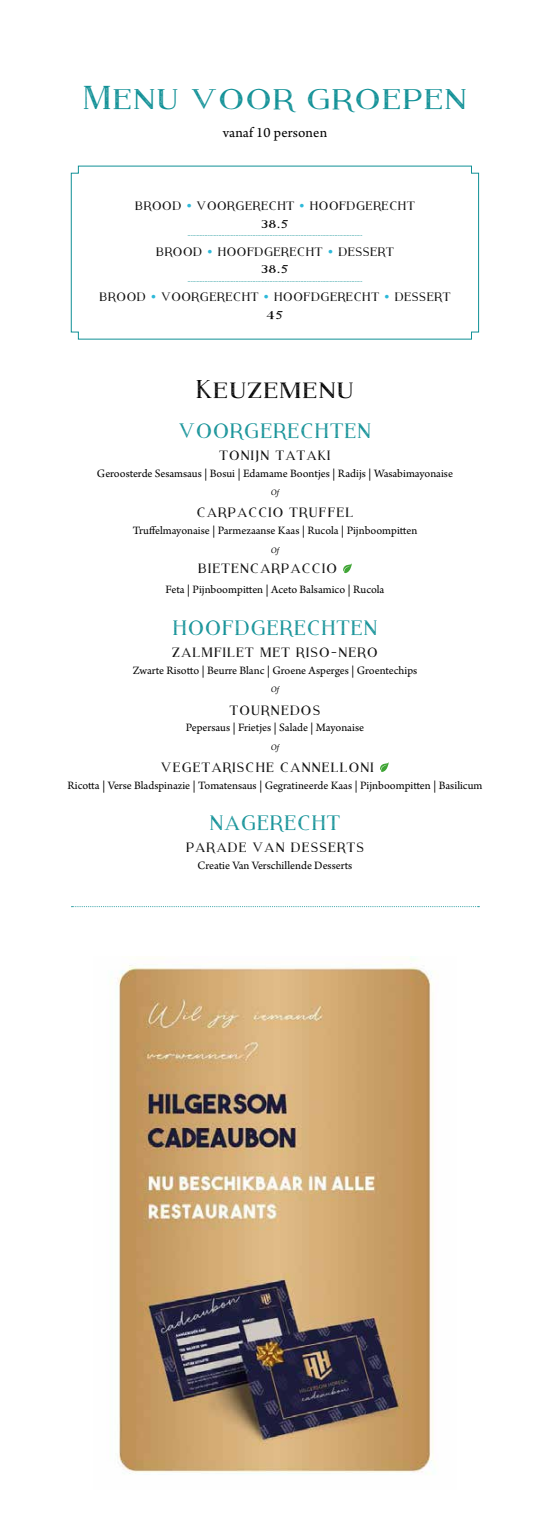
<style>
.page{position:relative;width:550px;height:1524px;background:#fff}
.page>*{position:absolute;margin:0;border:0;box-sizing:border-box;transform-origin:0 0}
.t1{font:33.75px "Modern Serif Eroded";letter-spacing:.05em;color:#109096}
.t2{font:26.25px "Modern Serif Eroded";letter-spacing:.05em;color:#000}
.t3{font:21.25px "Modern Serif Eroded";letter-spacing:.06em;color:#109096}
.t4{font:15px "Arno Pro";letter-spacing:.005em;color:#000}
.t5{font:13.75px "Modern Serif Eroded";letter-spacing:.09em;color:#000}
.t6{font:12.5px/17.5px "Modern Serif Eroded";letter-spacing:.05em;color:#000;text-align:center}
.t7{font:11.88px "Arno Pro";letter-spacing:-.005em;color:#000}
.t8{font:italic 8.75px "Arno Pro";letter-spacing:.01em;color:#000}
.t9{font:700 5px "Neutra Text";color:#109096}
.s1{color:#2db9d9}
</style>
<div class="page">
<svg style="left:343px;top:564px;width:8px;height:9px"></svg>
<svg style="left:380px;top:763px;width:8px;height:9px"></svg>
<svg style="left:71px;top:906px;width:408px;height:1px"></svg>
<svg style="left:71px;top:165px;width:408px;height:175px"></svg>
<img style="left:117px;top:956px;width:318px;height:518px">
<h1 class="t1" style="left:83px;top:81px;width:384px">Menu voor groepen</h1>
<p class="t4" style="left:222px;top:124px;width:106px">vanaf 10 personen</p>
<p class="t6" style="left:135px;top:198px;width:280px">BROOD <span class="s1">•</span> VOORGERECHT <span class="s1">•</span> HOOFDGERECHT<br>38.5</p>
<p class="t9" style="left:187px;top:232px;width:176px">.................................................................................................................</p>
<p class="t6" style="left:156px;top:243px;width:239px">BROOD <span class="s1">•</span> HOOFDGERECHT <span class="s1">•</span> DESSERT<br>38.5</p>
<p class="t9" style="left:187px;top:277px;width:176px">.................................................................................................................</p>
<p class="t6" style="left:100px;top:289px;width:352px">BROOD <span class="s1">•</span> VOORGERECHT <span class="s1">•</span> HOOFDGERECHT <span class="s1">•</span> DESSERT<br>45</p>
<h2 class="t2" style="left:196px;top:376px;width:159px">Keuzemenu</h2>
<h3 class="t3" style="left:179px;top:420px;width:193px">VOORGERECHTEN</h3>
<p class="t5" style="left:219px;top:448px;width:112px">TONIJN TATAKI</p>
<p class="t7" style="left:97px;top:466px;width:357px">Geroosterde Sesamsaus | Bosui | Edamame Boontjes | Radijs | Wasabimayonaise</p>
<p class="t8" style="left:270px;top:488px;width:10px">Of</p>
<p class="t5" style="left:196px;top:506px;width:158px">CARPACCIO TRUFFEL</p>
<p class="t7" style="left:133px;top:524px;width:286px">Truffelmayonaise | Parmezaanse Kaas | Rucola | Pijnboompitten</p>
<p class="t8" style="left:270px;top:545px;width:10px">Of</p>
<p class="t5" style="left:198px;top:561px;width:140px">BIETENCARPACCIO</p>
<p class="t7" style="left:165px;top:583px;width:220px">Feta | Pijnboompitten | Aceto Balsamico | Rucola</p>
<h3 class="t3" style="left:172px;top:617px;width:206px">HOOFDGERECHTEN</h3>
<p class="t5" style="left:172px;top:645px;width:207px">ZALMFILET MET RISO-NERO</p>
<p class="t7" style="left:133px;top:663px;width:286px">Zwarte Risotto | Beurre Blanc | Groene Asperges | Groentechips</p>
<p class="t8" style="left:270px;top:685px;width:10px">Of</p>
<p class="t5" style="left:230px;top:703px;width:92px">TOURNEDOS</p>
<p class="t7" style="left:186px;top:721px;width:179px">Pepersaus | Frietjes | Salade | Mayonaise</p>
<p class="t8" style="left:270px;top:742px;width:10px">Of</p>
<p class="t5" style="left:161px;top:760px;width:214px">VEGETARISCHE CANNELLONI</p>
<p class="t7" style="left:67px;top:778px;width:416px">Ricotta | Verse Bladspinazie | Tomatensaus | Gegratineerde Kaas | Pijnboompitten | Basilicum</p>
<h3 class="t3" style="left:210px;top:812px;width:131px">NAGERECHT</h3>
<p class="t5" style="left:186px;top:841px;width:179px">PARADE VAN DESSERTS</p>
<p class="t7" style="left:197px;top:859px;width:156px">Creatie Van Verschillende Desserts</p>
</div>
